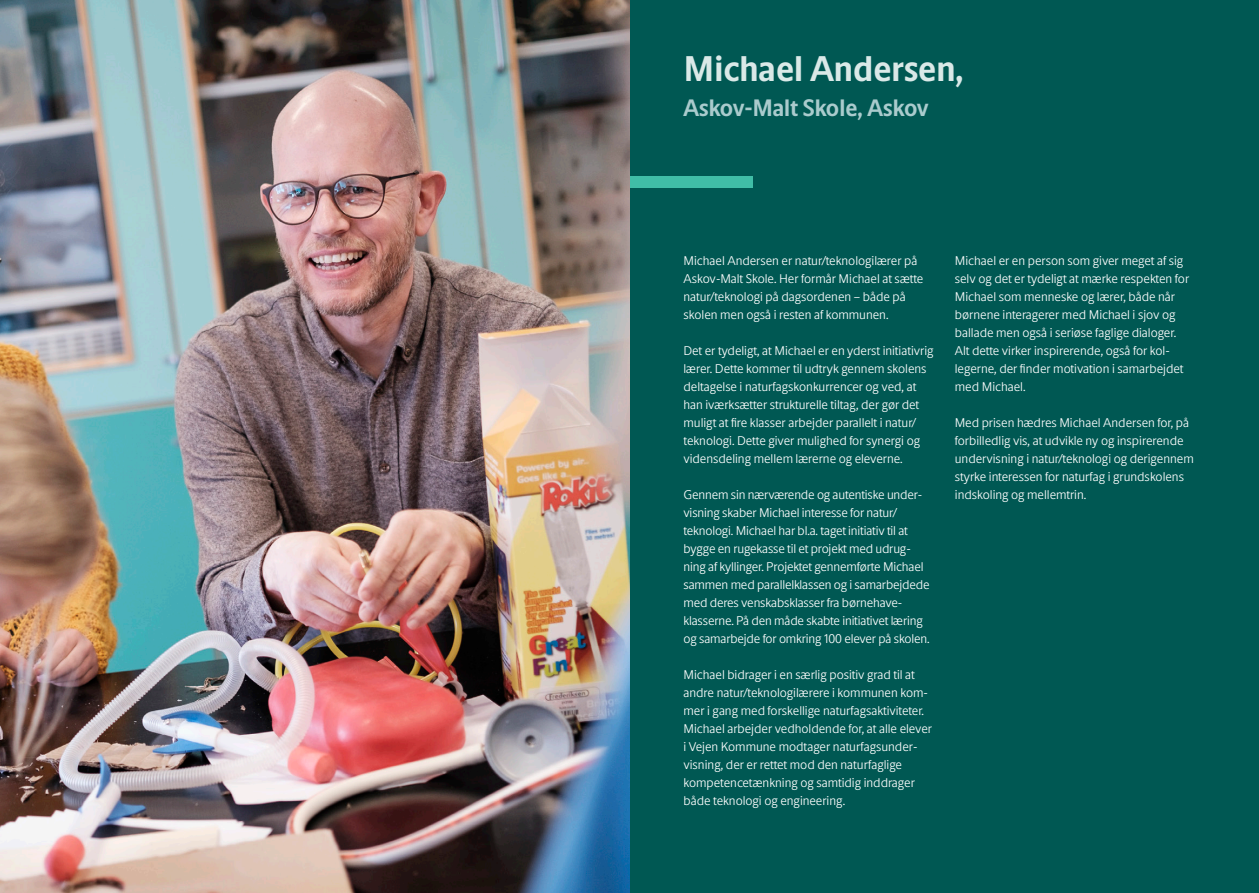
<style>
.page{position:relative;width:1259px;height:893px;background:#fff}
.page>*{position:absolute;margin:0;border:0;box-sizing:border-box;transform-origin:0 0}
.Header_-_Name{font:700 36px "Novo Apply Sans";color:#dae9e8}
.Header_-_sub{font:700 24px "Novo Apply Sans";color:#aacbcd}
.bread{font:300 12.75px/18px "Novo Apply Sans";color:#fff}
</style>
<div class="page">
<div style="left:629px;top:0;width:630px;height:893px;background:#005853"></div>
<div style="left:629px;top:176px;width:124px;height:11px;background:#40bda7"></div>
<img style="left:0;top:0;width:629px;height:893px">
<p class="Header_-_Name" style="left:683px;top:43px;width:281px">Michael Andersen,</p>
<p class="Header_-_sub" style="left:683px;top:90px;width:247px">Askov-Malt Skole, Askov</p>
<p class="bread" style="left:683px;top:251px;width:241px">Michael Andersen er natur/teknologilærer på Askov-Malt Skole. Her formår Michael at sætte natur/teknologi på dagsordenen – både på skolen men også i resten af kommunen.</p>
<p class="bread" style="left:683px;top:341px;width:252px">Det er tydeligt, at Michael er en yderst initiativrig lærer. Dette kommer til udtryk gennem skolens deltagelse i naturfagskonkurrencer og ved, at han iværksætter strukturelle tiltag, der gør det muligt at fire klasser arbejder parallelt i natur/ teknologi. Dette giver mulighed for synergi og vidensdeling mellem lærerne og eleverne.</p>
<p class="bread" style="left:683px;top:485px;width:247px">Gennem sin nærværende og autentiske under&shy;visning skaber Michael interesse for natur/ teknologi. Michael har bl.a. taget initiativ til at bygge en rugekasse til et projekt med udrug&shy;ning af kyllinger. Projektet gennemførte Michael sammen med parallelklassen og i samarbejdede med deres venskabsklasser fra børnehave-</p>
<p class="bread" style="left:683px;top:611px;width:248px">klasserne. På den måde skabte initiativet læring og samarbejde for omkring 100 elever på skolen.</p>
<p class="bread" style="left:683px;top:665px;width:250px">Michael bidrager i en særlig positiv grad til at andre natur/teknologilærere i kommunen kom&shy;mer i gang med forskellige naturfagsaktiviteter.<br>Michael arbejder vedholdende for, at alle elever i Vejen Kommune modtager naturfagsunder&shy;visning, der er rettet mod den naturfaglige kompetencetænkning og samtidig inddrager både teknologi og engineering.</p>
<p class="bread" style="left:955px;top:251px;width:236px">Michael er en person som giver meget af sig selv og det er tydeligt at mærke respekten for Michael som menneske og lærer, både når børnene interagerer med Michael i sjov og ballade men også i seriøse faglige dialoger.<br>Alt dette virker inspirerende, også for kol&shy;legerne, der finder motivation i samarbejdet med Michael.</p>
<p class="bread" style="left:955px;top:413px;width:240px">Med prisen hædres Michael Andersen for, på forbilledlig vis, at udvikle ny og inspirerende undervisning i natur/teknologi og derigennem styrke interessen for naturfag i grundskolens indskoling og mellemtrin.</p>
</div>
